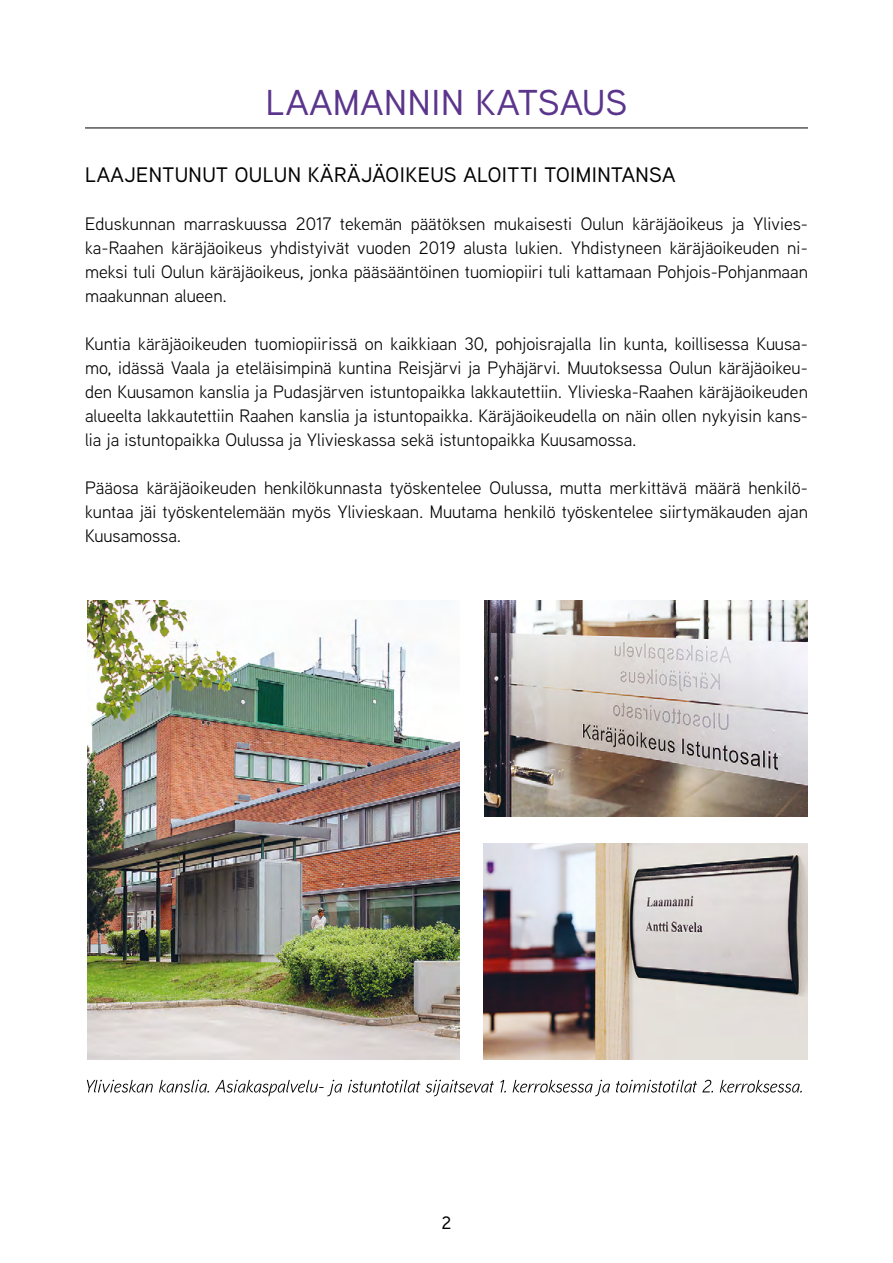
<style>
.page{position:relative;width:893px;height:1263px;background:#fff}
.page>*{position:absolute;margin:0;border:0;box-sizing:border-box;transform-origin:0 0}
.H1{font:500 36px "Aaux Next";letter-spacing:.02em;color:#5b358c}
.t1{font:500 21px "Aaux Next";letter-spacing:.02em;color:#000}
.t2{font:18px/24px "Aaux Next";color:#000;text-align:justify}
.t3{font:500 18px "Aaux Next";color:#000}
</style>
<div class="page">
<hr style="left:85px;top:128px;width:723px;height:1px;background:#000">
<svg style="left:87px;top:1080px;width:715px;height:16px"></svg>
<img style="left:87px;top:601px;width:372px;height:459px">
<img style="left:484px;top:601px;width:324px;height:215px">
<img style="left:483px;top:843px;width:325px;height:217px">
<h2 class="H1" style="left:266px;top:78px;width:363px">LAAMANNIN KATSAUS</h2>
<h2 class="t1" style="left:85px;top:161px;width:592px">LAAJENTUNUT OULUN KÄRÄJÄOIKEUS ALOITTI TOIMINTANSA</h2>
<p class="t2" style="left:85px;top:211px;width:724px">Eduskunnan marraskuussa 2017 tekemän päätöksen mukaisesti Oulun käräjäoikeus ja Ylivies&shy;ka-Raahen käräjäoikeus yhdistyivät vuoden 2019 alusta lukien. Yhdistyneen käräjäoikeuden ni&shy;meksi tuli Oulun käräjäoikeus, jonka pääsääntöinen tuomiopiiri tuli kattamaan Pohjois-Pohjanmaan maakunnan alueen.</p>
<p class="t2" style="left:85px;top:331px;width:724px">Kuntia käräjäoikeuden tuomiopiirissä on kaikkiaan 30, pohjoisrajalla Iin kunta, koillisessa Kuusa&shy;mo, idässä Vaala ja eteläisimpinä kuntina Reisjärvi ja Pyhäjärvi. Muutoksessa Oulun käräjäoikeu&shy;den Kuusamon kanslia ja Pudasjärven istuntopaikka lakkautettiin. Ylivieska-Raahen käräjäoikeuden alueelta lakkautettiin Raahen kanslia ja istuntopaikka. Käräjäoikeudella on näin ollen nykyisin kans&shy;lia ja istuntopaikka Oulussa ja Ylivieskassa sekä istuntopaikka Kuusamossa.</p>
<p class="t2" style="left:85px;top:475px;width:724px">Pääosa käräjäoikeuden henkilökunnasta työskentelee Oulussa, mutta merkittävä määrä henkilö&shy;kuntaa jäi työskentelemään myös Ylivieskaan. Muutama henkilö työskentelee siirtymäkauden ajan Kuusamossa.</p>
<p class="t3" style="left:441px;top:1210px;width:11px">2</p>
</div>
